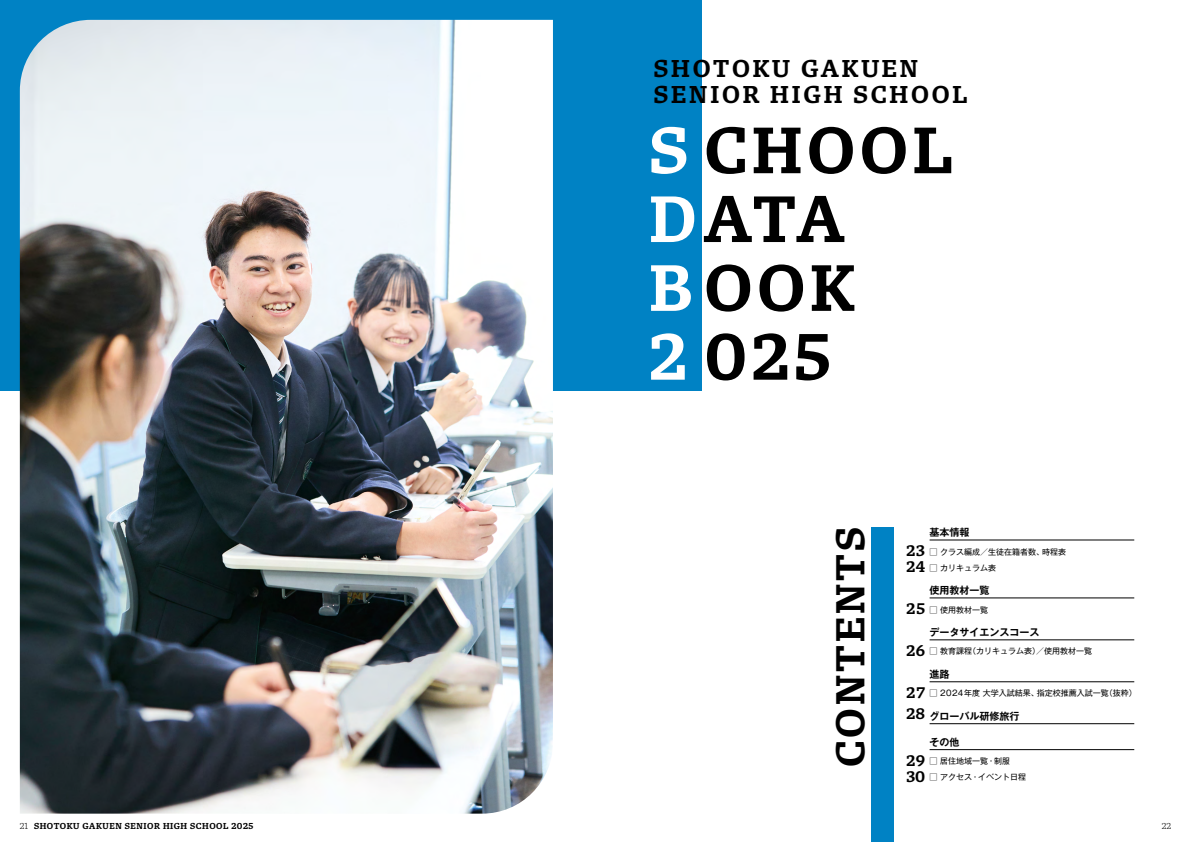
<style>
.page{position:relative;width:1191px;height:842px;background:#fff}
.page>*{position:absolute;margin:0;border:0;box-sizing:border-box;transform-origin:0 0}
.t1{font:700 68px/68.8px "Role Slab Banner Pro";letter-spacing:.07em;color:#000}
.t2{font:700 42px "Role Slab Banner Pro";letter-spacing:.07em;color:#000}
.t3{font:700 25.4px/25.7px "Role Slab Banner Pro";letter-spacing:.11em;color:#000}
.t4{font:700 16px/16px "Role Slab Banner Pro";letter-spacing:.03em;color:#000}
.t5{font:700 10px "Gothic MB101 Pr 6 De";color:#000}
.t6{font:700 9px "Role Slab Banner Pro";letter-spacing:.06em;color:#000}
.t7{font:300 9px "Role Slab Banner Pro";color:#000}
.t8{font:8px "Gothic MB101 Pr 6";color:#000}
.s1{color:#fff}
.s2{font-weight:300}
</style>
<div class="page">
<div style="left:870px;top:527px;width:23px;height:315px;background:#0082c4"></div>
<div style="left:0;top:0;width:701px;height:390px;background:#0082c4"></div>
<img style="left:20px;top:20px;width:533px;height:794px">
<hr style="left:929px;top:540px;width:205px;height:1px;background:#000">
<hr style="left:929px;top:598px;width:205px;height:1px;background:#000">
<hr style="left:929px;top:640px;width:205px;height:1px;background:#000">
<hr style="left:929px;top:682px;width:205px;height:1px;background:#000">
<hr style="left:929px;top:723px;width:205px;height:1px;background:#000">
<hr style="left:929px;top:749px;width:205px;height:1px;background:#000">
<h3 class="t3" style="left:654px;top:54px;width:315px">SHOTOKU GAKUEN<br>SENIOR HIGH SCHOOL</h3>
<h1 class="t1" style="left:649px;top:112px;width:304px"><span class="s1">S</span> CHOOL<br><span class="s1">D</span>ATA<br><span class="s1">B</span>OOK<br><span class="s1">2</span> 025</h1>
<h2 class="t2" style="left:818px;top:767px;width:241px;rotate:-90deg">CONTENTS</h2>
<p class="t5" style="left:929px;top:524px;width:41px">基本情報</p>
<p class="t8" style="left:929px;top:545px;width:138px">□ クラス編成／生徒在籍者数、時程表</p>
<p class="t8" style="left:929px;top:561px;width:68px">□ カリキュラム表</p>
<p class="t5" style="left:929px;top:582px;width:61px">使用教材一覧</p>
<p class="t8" style="left:929px;top:603px;width:60px">□ 使用教材一覧</p>
<p class="t5" style="left:929px;top:624px;width:111px">データサイエンスコース</p>
<p class="t8" style="left:929px;top:645px;width:164px">□ 教育課程（カリキュラム表）／使用教材一覧</p>
<p class="t5" style="left:929px;top:666px;width:21px">進路</p>
<p class="t8" style="left:929px;top:687px;width:209px">□ 2024年度 大学入試結果、指定校推薦入試一覧（抜粋）</p>
<p class="t5" style="left:929px;top:708px;width:91px">グローバル研修旅行</p>
<p class="t5" style="left:929px;top:734px;width:31px">その他</p>
<p class="t8" style="left:929px;top:754px;width:82px">□ 居住地域一覧・制服</p>
<p class="t8" style="left:929px;top:770px;width:98px">□ アクセス・イベント日程</p>
<h3 class="t4" style="left:906px;top:542px;width:20px">23<br>24</h3>
<h3 class="t4" style="left:906px;top:600px;width:20px">25</h3>
<h3 class="t4" style="left:906px;top:641px;width:20px">26</h3>
<h3 class="t4" style="left:906px;top:681px;width:20px;line-height:21.7px">27<br>28</h3>
<h3 class="t4" style="left:906px;top:751px;width:20px">29<br>30</h3>
<p class="t6" style="left:20px;top:819px;width:235px"><span class="s2">21</span> SHOTOKU GAKUEN SENIOR HIGH SCHOOL 2025</p>
<p class="t7" style="left:1161px;top:819px;width:11px">22</p>
</div>
